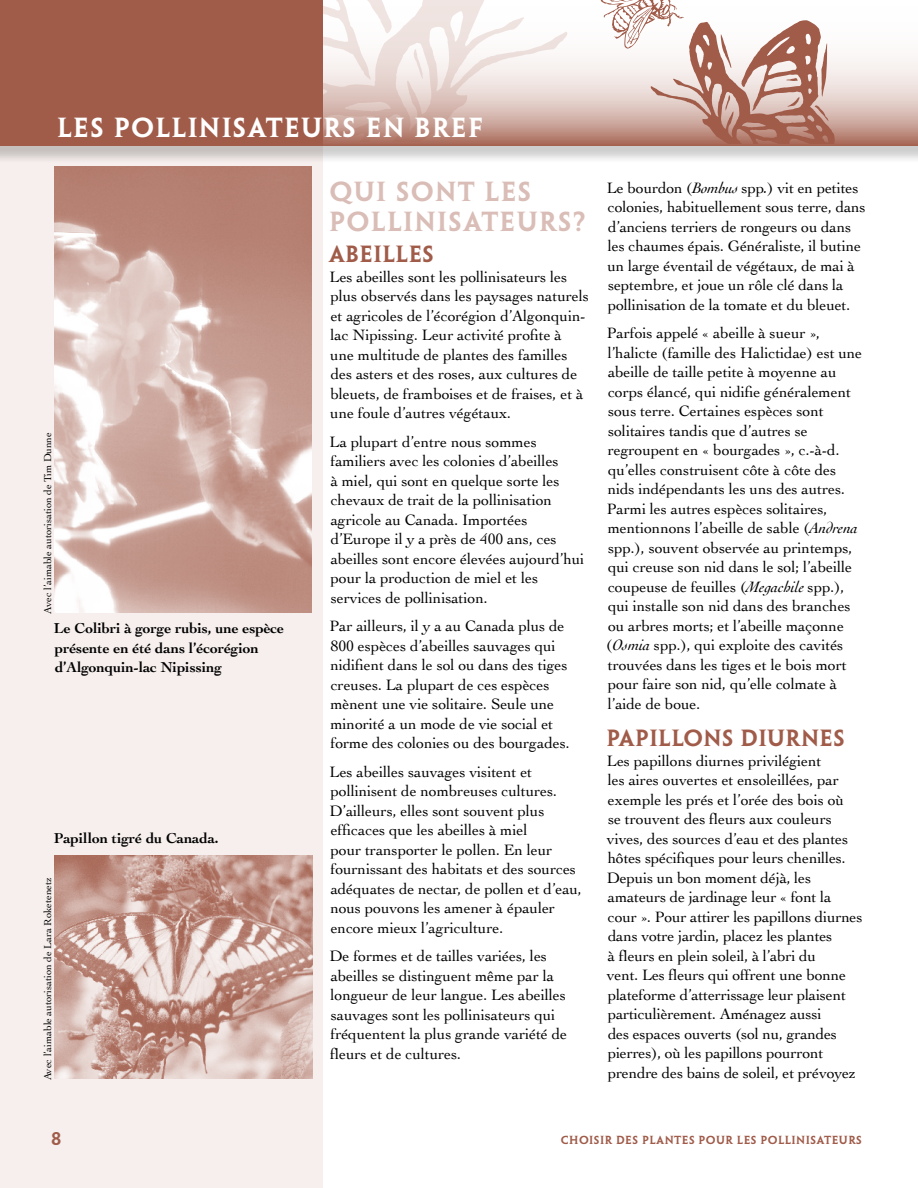
<style>
.page{position:relative;width:918px;height:1188px;background:#fff}
.page>*{position:absolute;margin:0;border:0;box-sizing:border-box;transform-origin:0 0}
.t1{font:24.75px/30px "Penumbra MM 585 1000";letter-spacing:.11em;color:#d9bdb6}
.t2{font:24.75px "Penumbra MM 585 1000";letter-spacing:.13em;color:#fff}
.t3{font:21px "Penumbra MM 585 1000";letter-spacing:.045em;color:#a05b49}
.t4{font:21px "Penumbra MM 585 1000";letter-spacing:.12em;color:#a05b49}
.t5{font:16.5px "Penumbra MM 585 1000";color:#a05b49}
.t6{font:15.75px/19.5px "Cochin";letter-spacing:-.005em;color:#000}
.t7{font:700 15px/19.5px "Cochin";letter-spacing:-.005em;color:#000}
.t8{font:10.5px "Cochin";letter-spacing:-.005em;color:#000}
.t9{font:10.5px "Penumbra MM 585 1000";letter-spacing:.04em;color:#a05b49}
.s1{font-style:italic}
</style>
<div class="page">
<div style="left:0;top:144px;width:323px;height:1044px;background:#f6efed"></div>
<div style="left:0;top:0;width:918px;height:164px;background:#000;opacity:.2"></div>
<svg style="left:0;top:0;width:918px;height:146px"></svg>
<svg style="left:323px;top:0;width:244px;height:142px"></svg>
<svg style="left:601px;top:0;width:234px;height:143px"></svg>
<div style="left:0;top:0;width:323px;height:145px;background:#a05b49"></div>
<img style="left:54px;top:856px;width:258px;height:222px">
<img style="left:54px;top:166px;width:258px;height:447px">
<h1 class="t2" style="left:57px;top:113px;width:426px">LES POLLINISATEURS EN BREF</h1>
<p class="t8" style="left:41px;top:614px;width:183px;rotate:-90deg">Avec l’aimable autorisation de Tim Dunne</p>
<p class="t7" style="left:54px;top:618px;width:232px">Le Colibri à gorge rubis, une espèce présente en été dans l’écorégion d’Algonquin-lac Nipissing</p>
<p class="t7" style="left:54px;top:828px;width:166px">Papillon tigré du Canada.</p>
<p class="t8" style="left:41px;top:1080px;width:205px;rotate:-90deg">Avec l’aimable autorisation de Lara Roketenetz</p>
<h1 class="t1" style="left:329px;top:177px;width:258px">QUI SONT LES<br>POLLINISATEURS?</h1>
<h2 class="t4" style="left:329px;top:242px;width:105px">ABEILLES</h2>
<p class="t6" style="left:330px;top:266px;width:261px">Les abeilles sont les pollinisateurs les plus observés dans les paysages naturels et agricoles de l’écorégion d’Algonquin&shy;lac Nipissing. Leur activité profite à<br>une multitude de plantes des familles des asters et des roses, aux cultures de bleuets, de framboises et de fraises, et à une foule d’autres végétaux.</p>
<p class="t6" style="left:330px;top:431px;width:256px">La plupart d’entre nous sommes familiers avec les colonies d’abeilles<br>à miel, qui sont en quelque sorte les chevaux de trait de la pollinisation agricole au Canada. Importées d’Europe il y a près de 400 ans, ces abeilles sont encore élevées aujourd’hui pour la production de miel et les services de pollinisation.</p>
<p class="t6" style="left:329px;top:616px;width:242px">Par ailleurs, il y a au Canada plus de 800 espèces d’abeilles sauvages qui nidifient dans le sol ou dans des tiges creuses. La plupart de ces espèces mènent une vie solitaire. Seule une minorité a un mode de vie social et forme des colonies ou des bourgades.</p>
<p class="t6" style="left:330px;top:761px;width:254px">Les abeilles sauvages visitent et pollinisent de nombreuses cultures.<br>D’ailleurs, elles sont souvent plus efficaces que les abeilles à miel<br>pour transporter le pollen. En leur fournissant des habitats et des sources adéquates de nectar, de pollen et d’eau, nous pouvons les amener à épauler encore mieux l’agriculture.</p>
<p class="t6" style="left:330px;top:946px;width:239px">De formes et de tailles variées, les abeilles se distinguent même par la longueur de leur langue. Les abeilles sauvages sont les pollinisateurs qui fréquentent la plus grande variété de fleurs et de cultures.</p>
<p class="t6" style="left:607px;top:177px;width:260px">Le bourdon (<span class="s1">Bombus</span> spp<span class="s1">.</span>) vit en petites colonies, habituellement sous terre, dans d’anciens terriers de rongeurs ou dans les chaumes épais. Généraliste, il butine un large éventail de végétaux, de mai à septembre, et joue un rôle clé dans la pollinisation de la tomate et du bleuet.</p>
<p class="t6" style="left:606px;top:323px;width:258px">Parfois appelé « abeille à sueur », l’halicte (famille des Halictidae) est une abeille de taille petite à moyenne au corps élancé, qui nidifie généralement sous terre. Certaines espèces sont solitaires tandis que d’autres se regroupent en « bourgades », c.-à-d. qu’elles construisent côte à côte des nids indépendants les uns des autres.<br>Parmi les autres espèces solitaires, mentionnons l’abeille de sable (<span class="s1">Andrena </span>spp.), souvent observée au printemps, qui creuse son nid dans le sol; l’abeille coupeuse de feuilles (<span class="s1">Megachile</span> spp.), qui installe son nid dans des branches ou arbres morts; et l’abeille maçonne (<span class="s1">Osmia</span> spp.), qui exploite des cavités trouvées dans les tiges et le bois mort pour faire son nid, qu’elle colmate à l’aide de boue.</p>
<h2 class="t3" style="left:607px;top:726px;width:238px">PAPILLONS DIURNES</h2>
<p class="t6" style="left:607px;top:750px;width:257px">Les papillons diurnes privilégient<br>les aires ouvertes et ensoleillées, par exemple les prés et l’orée des bois où<br>se trouvent des fleurs aux couleurs vives, des sources d’eau et des plantes hôtes spécifiques pour leurs chenilles.<br>Depuis un bon moment déjà, les amateurs de jardinage leur « font la cour ». Pour attirer les papillons diurnes dans votre jardin, placez les plantes<br>à fleurs en plein soleil, à l’abri du<br>vent. Les fleurs qui offrent une bonne plateforme d’atterrissage leur plaisent particulièrement. Aménagez aussi<br>des espaces ouverts (sol nu, grandes pierres), où les papillons pourront prendre des bains de soleil, et prévoyez</p>
<p class="t5" style="left:51px;top:1129px;width:12px">8</p>
<p class="t9" style="left:561px;top:1134px;width:303px">CHOISIR DES PLANTES POUR LES POLLINISATEURS</p>
</div>
